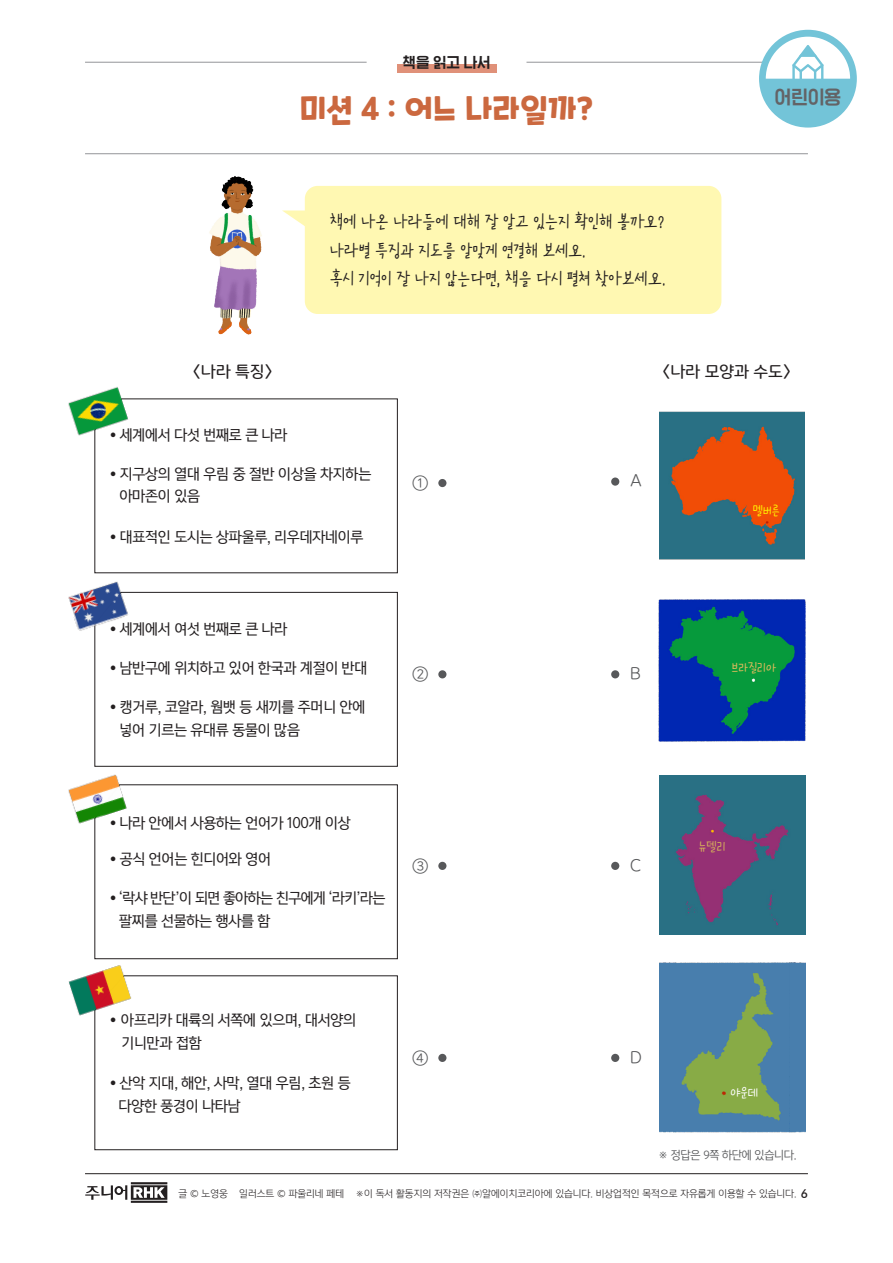
<style>
.page{position:relative;width:893px;height:1263px;background:#fff}
.page>*{position:absolute;margin:0;border:0;box-sizing:border-box;transform-origin:0 0}
.t1{font:700 31.5px "Cookie Run OTF";color:#cb683f;scale:.95 1}
.t2{font:19.5px "HGG Gothicssi P80 g";color:#636366}
.t3{font:18px "Kyobo Handwriting 2021 sjy";letter-spacing:.005em;color:#231f20}
.t4{font:16.5px "Yoon Gulim Pro 730";color:#57585a}
.말풍선1{font:15px "Yoon Gulim Pro 760";color:#231f20}
.t5{font:15px "HGG Gothicssi P80 g";color:#231f20}
.t6{font:15px "Yoon Gulim Pro 740";color:#57585a}
.t7{font:14.25px/22.5px "Yoon Gothic Pro 750";letter-spacing:-.02em;color:#231f20}
.t8{font:14.25px/22.5px "Yoon Gothic Pro 750";letter-spacing:-.045em;color:#231f20}
.t9{font:13.5px "KNPS Kkomi";color:#e1bb5b}
.t10{font:13.5px "KNPS Kkomi";color:#fff101}
.t11{font:13.5px "KNPS Kkomi";color:#fff}
.t12{font:13.5px "KNPS Kkomi";color:#d6b05a}
.t13{font:11.25px "Yoon Gothic Pro 740";letter-spacing:-.02em;color:#57585a}
.t14{font:9.75px "Yoon Gothic Pro 730";color:#231f20}
.s1{font-family:"Futura BT";font-weight:500;font-size:12px}
</style>
<div class="page">
<svg style="left:85px;top:1182px;width:82px;height:21px"></svg>
<hr style="left:85px;top:1173px;width:723px;height:1px;background:#231f20">
<div style="left:611px;top:670px;width:8px;height:8px;background:#57585a;border-radius:50%"></div>
<div style="left:611px;top:862px;width:8px;height:8px;background:#57585a;border-radius:50%"></div>
<div style="left:611px;top:1054px;width:8px;height:8px;background:#57585a;border-radius:50%"></div>
<div style="left:438px;top:479px;width:8px;height:8px;background:#57585a;border-radius:50%"></div>
<div style="left:438px;top:670px;width:8px;height:8px;background:#57585a;border-radius:50%"></div>
<div style="left:438px;top:862px;width:8px;height:8px;background:#57585a;border-radius:50%"></div>
<div style="left:438px;top:1054px;width:8px;height:8px;background:#57585a;border-radius:50%"></div>
<svg style="left:94px;top:398px;width:304px;height:175px"></svg>
<svg style="left:94px;top:592px;width:304px;height:175px"></svg>
<svg style="left:94px;top:784px;width:304px;height:175px"></svg>
<svg style="left:94px;top:975px;width:304px;height:175px"></svg>
<div style="left:611px;top:477px;width:8px;height:9px;background:#57585a;border-radius:50%"></div>
<div style="left:305px;top:186px;width:416px;height:128px;background:#fff8b2;border-radius:13px"></div>
<svg style="left:282px;top:210px;width:23px;height:18px"></svg>
<hr style="left:85px;top:153px;width:723px;height:1px;background:#939598">
<hr style="left:85px;top:62px;width:282px;height:1px;background:#939598">
<hr style="left:526px;top:62px;width:282px;height:1px;background:#939598">
<div style="left:397px;top:64px;width:99px;height:8px;background:#e09179"></div>
<div style="left:759px;top:30px;width:98px;height:98px;background:#73c4d8;border-radius:50%"></div>
<svg style="left:766px;top:37px;width:84px;height:42px"></svg>
<img style="left:209px;top:176px;width:53px;height:159px">
<img style="left:659px;top:411px;width:145px;height:149px">
<img style="left:68px;top:569px;width:73px;height:76px">
<img style="left:68px;top:965px;width:68px;height:54px">
<img style="left:675px;top:962px;width:131px;height:171px">
<img style="left:659px;top:776px;width:146px;height:159px">
<img style="left:68px;top:766px;width:65px;height:62px">
<img style="left:658px;top:599px;width:148px;height:143px">
<img style="left:68px;top:387px;width:64px;height:53px">
<div style="left:665px;top:962px;width:10px;height:171px;background:#487ead"></div>
<img style="left:659px;top:962px;width:6px;height:171px">
<img style="left:796px;top:962px;width:4px;height:171px">
<img style="left:790px;top:962px;width:6px;height:171px">
<p class="t5" style="left:403px;top:54px;width:90px">책을 읽고 나서</p>
<p class="t1" style="left:300px;top:87px;width:310px">미션 4 : 어느 나라일까?</p>
<p class="t3" style="left:330px;top:211px;width:336px">책에 나온 나라들에 대해 잘 알고 있는지 확인해 볼까요?</p>
<p class="t3" style="left:330px;top:240px;width:258px">나라별 특징과 지도를 알맞게 연결해 보세요.</p>
<p class="t3" style="left:330px;top:268px;width:337px">혹시 기억이 잘 나지 않는다면, 책을 다시 펼쳐 찾아보세요.</p>
<p class="t2" style="left:775px;top:87px;width:68px">어린이용</p>
<p class="말풍선1" style="left:192px;top:362px;width:82px">〈나라 특징〉</p>
<p class="말풍선1" style="left:662px;top:362px;width:131px">〈나라 모양과 수도〉</p>
<p class="t7" style="left:111px;top:423px;width:178px"><sup>●</sup> 세계에서 다섯 번째로 큰 나라</p>
<p class="t7" style="left:120px;top:462px;width:253px;text-indent:-9px"><sup>●</sup> 지구상의 열대 우림 중 절반 이상을 차지하는 아마존이 있음</p>
<p class="t7" style="left:111px;top:525px;width:254px"><sup>●</sup> 대표적인 도시는 상파울루, 리우데자네이루</p>
<p class="t7" style="left:111px;top:617px;width:178px"><sup>●</sup> 세계에서 여섯 번째로 큰 나라</p>
<p class="t7" style="left:111px;top:656px;width:258px"><sup>●</sup> 남반구에 위치하고 있어 한국과 계절이 반대</p>
<p class="t7" style="left:111px;top:695px;width:256px"><sup>●</sup> 캥거루, 코알라, 웜뱃 등 새끼를 주머니 안에</p>
<p class="t7" style="left:119px;top:718px;width:182px">넣어 기르는 유대류 동물이 많음</p>
<p class="t4" style="left:412px;top:472px;width:17px">①</p>
<p class="t4" style="left:412px;top:663px;width:17px">②</p>
<p class="t7" style="left:111px;top:811px;width:242px"><sup>●</sup> 나라 안에서 사용하는 언어가 100개 이상</p>
<p class="t7" style="left:111px;top:847px;width:162px"><sup>●</sup> 공식 언어는 힌디어와 영어</p>
<p class="t8" style="left:119px;top:886px;width:268px;text-indent:-9px"><sup>●</sup> ‘락샤 반단’이 되면 좋아하는 친구에게 ‘라키’라는 팔찌를 선물하는 행사를 함</p>
<p class="t4" style="left:412px;top:855px;width:17px">③</p>
<p class="t7" style="left:111px;top:1008px;width:247px"><sup>●</sup> 아프리카 대륙의 서쪽에 있으며, 대서양의</p>
<p class="t7" style="left:121px;top:1031px;width:82px">기니만과 접함</p>
<p class="t7" style="left:111px;top:1071px;width:242px"><sup>●</sup> 산악 지대, 해안, 사막, 열대 우림, 초원 등</p>
<p class="t7" style="left:119px;top:1094px;width:124px">다양한 풍경이 나타남</p>
<p class="t4" style="left:412px;top:1047px;width:17px">④</p>
<p class="t6" style="left:630px;top:471px;width:13px">A</p>
<p class="t6" style="left:630px;top:664px;width:12px">B</p>
<p class="t10" style="left:753px;top:502px;width:29px">멜버른</p>
<p class="t9" style="left:732px;top:659px;width:46px">브라질리아</p>
<p class="t6" style="left:630px;top:855px;width:13px">C</p>
<p class="t12" style="left:699px;top:838px;width:28px">뉴델리</p>
<p class="t6" style="left:630px;top:1047px;width:13px">D</p>
<p class="t11" style="left:730px;top:1084px;width:29px">야운데</p>
<p class="t13" style="left:658px;top:1148px;width:140px">※ 정답은 9쪽 하단에 있습니다.</p>
<p class="t14" style="left:179px;top:1187px;width:631px">글 © 노영웅 일러스트 © 파울리네 페테 ※이 독서 활동지의 저작권은 ㈜알에이치코리아에 있습니다. 비상업적인 목적으로 자유롭게 이용할 수 있습니다. <span class="s1">6</span></p>
</div>
